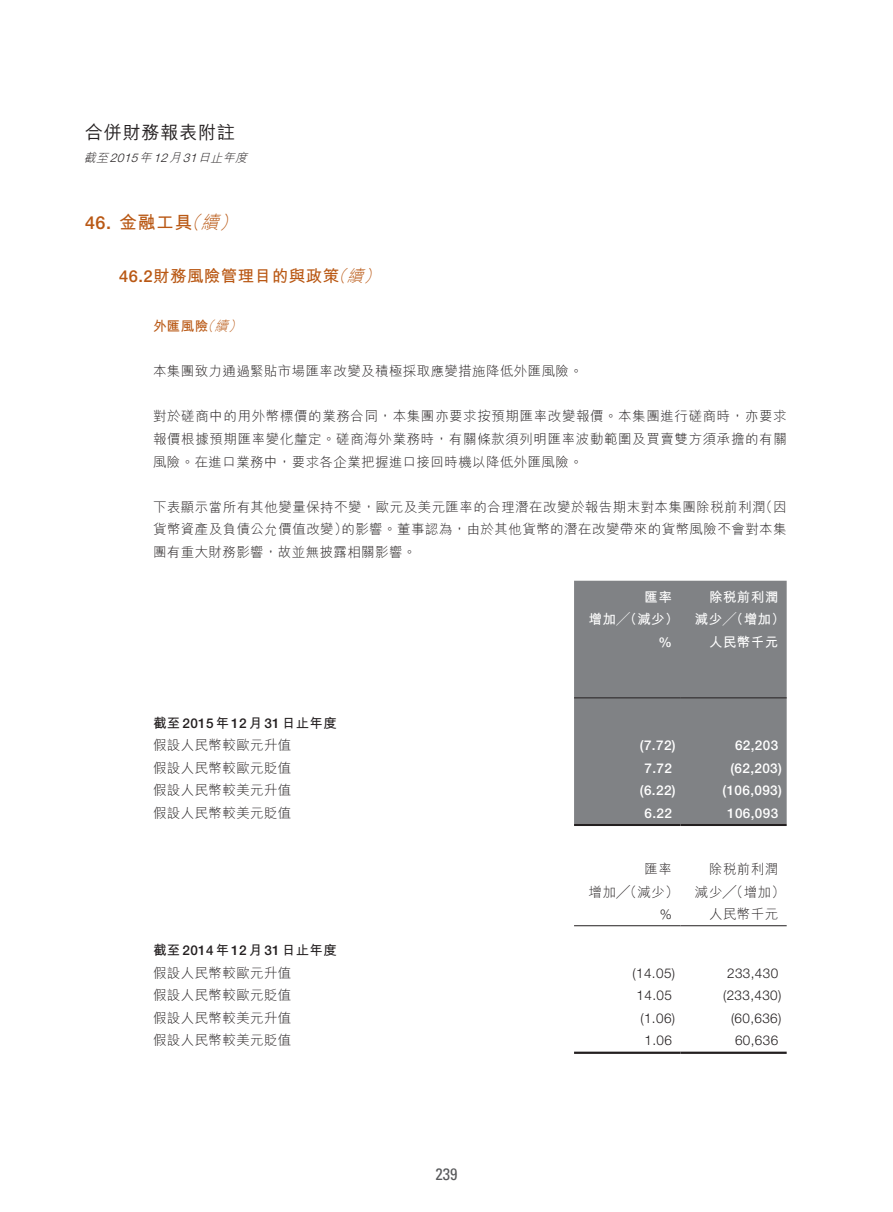
<style>
.page{position:relative;width:893px;height:1212px;background:#fff}
.page>*{position:absolute;margin:0;border:0;box-sizing:border-box;transform-origin:0 0}
._3__標題{font:700 18px "M Hei HK";color:#b95814}
.t1{font:500 18px "M Hei HK";letter-spacing:.05em;color:#231f20}
._4__副標題{font:700 16.5px "M Hei HK";letter-spacing:.03em;color:#b95814}
.t2{font:condensed 16.5px "Univers LT Std";color:#57585a}
._1__內文{font:300 13.5px/22.5px "M Hei HK";letter-spacing:.03em;color:#231f20;text-align:justify}
._1__內文-2{font:300 13.5px "Helvetica Neue LT Std";letter-spacing:.03em;color:#231f20}
._1__內文-3{font:500 13.5px "Helvetica Neue LT Std";letter-spacing:.03em;color:#fff}
._1__內文-4{font:700 13.5px "M Hei HK";letter-spacing:.03em;color:#231f20}
._1__內文-5{font:700 13.5px "M Hei HK";letter-spacing:.03em;color:#fff}
._5__副副標題{font:700 13.5px "M Hei HK";color:#b95814}
.t3{font:italic 300 12px "M Hei HK";color:#231f20}
.s1{font-family:"Helvetica Neue LT Std"}
.s2{font-family:"Helvetica Neue LT Std";font-weight:500}
.s3{font-weight:300;font-style:italic}
</style>
<div class="page">
<div style="left:574px;top:581px;width:213px;height:243px;background:#808285"></div>
<hr style="left:574px;top:697px;width:106px;height:1px;background:#231f20">
<hr style="left:680px;top:697px;width:107px;height:1px;background:#231f20">
<hr style="left:574px;top:824px;width:106px;height:2px;background:#231f20">
<hr style="left:680px;top:824px;width:107px;height:2px;background:#231f20">
<hr style="left:574px;top:925px;width:106px;height:1px;background:#231f20">
<hr style="left:680px;top:925px;width:107px;height:1px;background:#231f20">
<hr style="left:574px;top:1051px;width:106px;height:3px;background:#231f20">
<hr style="left:680px;top:1051px;width:107px;height:3px;background:#231f20">
<h1 class="t1" style="left:85px;top:120px;width:152px">合併財務報表附註</h1>
<p class="t3" style="left:84px;top:151px;width:168px">截至<span class="s1">2015</span>年<span class="s1">12</span>月<span class="s1">31</span>日止年度</p>
<p class="_3__標題" style="left:85px;top:209px;width:158px"><span class="s2">46.</span> 金融工具<span class="s3">（續）</span></p>
<p class="_4__副標題" style="left:119px;top:264px;width:267px"><span class="s2">46.2</span>財務風險管理目的與政策<span class="s3">（續）</span></p>
<p class="_5__副副標題" style="left:153px;top:317px;width:94px">外匯風險<span class="s3">（續）</span></p>
<p class="_1__內文" style="left:153px;top:360px;width:431px">本集團致力通過緊貼市場匯率改變及積極採取應變措施降低外匯風險。</p>
<p class="_1__內文" style="left:153px;top:405px;width:635px">對於磋商中的用外幣標價的業務合同，本集團亦要求按預期匯率改變報價。本集團進行磋商時，亦要求報價根據預期匯率變化釐定。磋商海外業務時，有關條款須列明匯率波動範圍及買賣雙方須承擔的有關風險。在進口業務中，要求各企業把握進口接回時機以降低外匯風險。</p>
<p class="_1__內文" style="left:153px;top:495px;width:635px">下表顯示當所有其他變量保持不變，歐元及美元匯率的合理潛在改變於報告期末對本集團除稅前利潤（因貨幣資產及負債公允價值改變）的影響。董事認為，由於其他貨幣的潛在改變帶來的貨幣風險不會對本集團有重大財務影響，故並無披露相關影響。</p>
<p class="_1__內文-5" style="left:644px;top:587px;width:29px">匯率</p>
<p class="_1__內文-5" style="left:709px;top:587px;width:71px">除稅前利潤</p>
<p class="_1__內文-5" style="left:589px;top:609px;width:92px">增加╱（減少）</p>
<p class="_1__內文-5" style="left:695px;top:609px;width:92px">減少╱（增加）</p>
<p class="_1__內文-3" style="left:658px;top:634px;width:15px">%</p>
<p class="_1__內文-5" style="left:709px;top:632px;width:71px">人民幣千元</p>
<p class="_1__內文-4" style="left:153px;top:713px;width:185px">截至<span class="s2">2015</span>年<span class="s2">12</span>月<span class="s2">31</span>日止年度</p>
<p class="_1__內文" style="left:153px;top:734px;width:140px">假設人民幣較歐元升值</p>
<p class="_1__內文-3" style="left:640px;top:737px;width:37px">(7.72)</p>
<p class="_1__內文-3" style="left:735px;top:737px;width:45px">62,203</p>
<p class="_1__內文" style="left:153px;top:756px;width:140px">假設人民幣較歐元貶值</p>
<p class="_1__內文-3" style="left:644px;top:760px;width:29px">7.72</p>
<p class="_1__內文-3" style="left:730px;top:760px;width:53px">(62,203)</p>
<p class="_1__內文" style="left:153px;top:779px;width:140px">假設人民幣較美元升值</p>
<p class="_1__內文-3" style="left:640px;top:782px;width:37px">(6.22)</p>
<p class="_1__內文-3" style="left:723px;top:782px;width:61px">(106,093)</p>
<p class="_1__內文" style="left:153px;top:801px;width:140px">假設人民幣較美元貶值</p>
<p class="_1__內文-3" style="left:644px;top:805px;width:29px">6.22</p>
<p class="_1__內文-3" style="left:727px;top:805px;width:53px">106,093</p>
<p class="_1__內文" style="left:644px;top:858px;width:29px">匯率</p>
<p class="_1__內文" style="left:709px;top:858px;width:71px">除稅前利潤</p>
<p class="_1__內文" style="left:589px;top:880px;width:92px">增加╱（減少）</p>
<p class="_1__內文" style="left:695px;top:880px;width:92px">減少╱（增加）</p>
<p class="_1__內文-2" style="left:660px;top:906px;width:14px">%</p>
<p class="_1__內文" style="left:709px;top:903px;width:71px">人民幣千元</p>
<p class="_1__內文-4" style="left:153px;top:940px;width:185px">截至<span class="s2">2014</span>年<span class="s2">12</span>月<span class="s2">31</span>日止年度</p>
<p class="_1__內文" style="left:153px;top:961px;width:140px">假設人民幣較歐元升值</p>
<p class="_1__內文-2" style="left:633px;top:965px;width:44px">(14.05)</p>
<p class="_1__內文-2" style="left:727px;top:965px;width:53px">233,430</p>
<p class="_1__內文" style="left:153px;top:984px;width:140px">假設人民幣較歐元貶值</p>
<p class="_1__內文-2" style="left:637px;top:987px;width:37px">14.05</p>
<p class="_1__內文-2" style="left:723px;top:987px;width:60px">(233,430)</p>
<p class="_1__內文" style="left:153px;top:1006px;width:140px">假設人民幣較美元升值</p>
<p class="_1__內文-2" style="left:640px;top:1010px;width:36px">(1.06)</p>
<p class="_1__內文-2" style="left:731px;top:1010px;width:52px">(60,636)</p>
<p class="_1__內文" style="left:153px;top:1029px;width:140px">假設人民幣較美元貶值</p>
<p class="_1__內文-2" style="left:644px;top:1032px;width:29px">1.06</p>
<p class="_1__內文-2" style="left:735px;top:1032px;width:45px">60,636</p>
<p class="t2" style="left:435px;top:1163px;width:23px">239</p>
</div>
